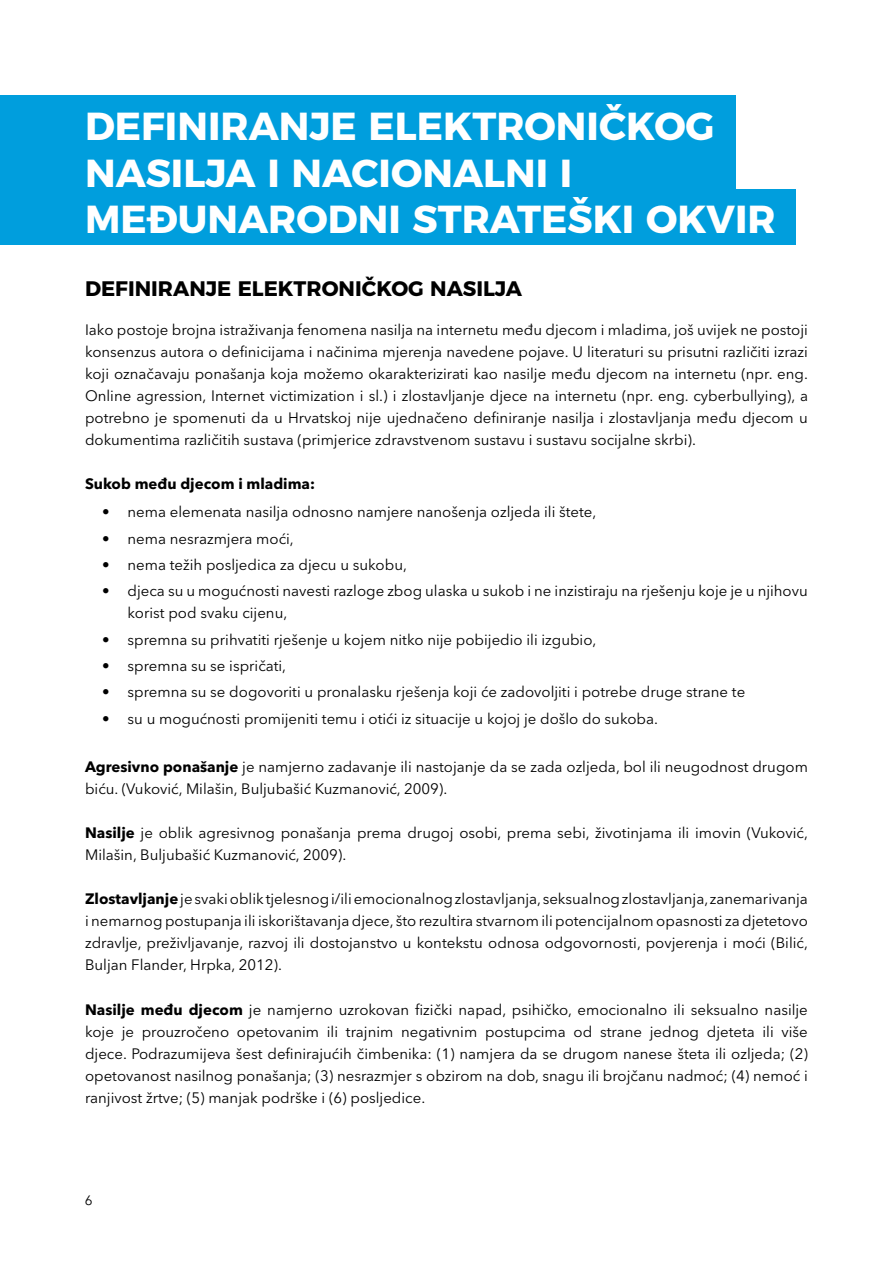
<style>
.page{position:relative;width:893px;height:1263px;background:#fff}
.page>*{position:absolute;margin:0;border:0;box-sizing:border-box;transform-origin:0 0}
.t1{font:700 39px/46.8px "Montserrat";color:#fff}
.t2{font:700 21px "Montserrat";color:#000}
.t3{font:15px/22px "Avenir Next LT Pro";color:#000;text-align:justify}
.t4{font:700 15px "Avenir Next LT Pro";color:#000}
.t5{font:13.5px "Avenir Next LT Pro";color:#000}
.s1{font-weight:700}
</style>
<div class="page">
<div style="left:0;top:96px;width:736px;height:114px;background:#009edd"></div>
<div style="left:0;top:189px;width:795px;height:56px;background:#009edd"></div>
<h1 class="t1" style="left:85px;top:99px;width:692px">DEFINIRANJE ELEKTRONIČKOG<br>NASILJA I NACIONALNI I<br>MEĐUNARODNI STRATEŠKI OKVIR</h1>
<h2 class="t2" style="left:85px;top:271px;width:439px">DEFINIRANJE ELEKTRONIČKOG NASILJA</h2>
<p class="t3" style="left:85px;top:319px;width:724px">Iako postoje brojna istraživanja fenomena nasilja na internetu među djecom i mladima, još uvijek ne postoji konsenzus autora o definicijama i načinima mjerenja navedene pojave. U literaturi su prisutni različiti izrazi koji označavaju ponašanja koja možemo okarakterizirati kao nasilje među djecom na internetu (npr. eng.<br>Online agression, Internet victimization i sl.) i zlostavljanje djece na internetu (npr. eng. cyberbullying), a potrebno je spomenuti da u Hrvatskoj nije ujednačeno definiranje nasilja i zlostavljanja među djecom u dokumentima različitih sustava (primjerice zdravstvenom sustavu i sustavu socijalne skrbi).</p>
<p class="t4" style="left:85px;top:475px;width:231px">Sukob među djecom i mladima:</p>
<p class="t3" style="left:102px;top:501px;width:496px">• nema elemenata nasilja odnosno namjere nanošenja ozljeda ili štete,</p>
<p class="t3" style="left:102px;top:527px;width:193px">• nema nesrazmjera moći,</p>
<p class="t3" style="left:102px;top:554px;width:306px">• nema težih posljedica za djecu u sukobu,</p>
<p class="t3" style="left:128px;top:580px;width:682px;text-indent:-26px">• djeca su u mogućnosti navesti razloge zbog ulaska u sukob i ne inzistiraju na rješenju koje je u njihovu korist pod svaku cijenu,</p>
<p class="t3" style="left:102px;top:628px;width:496px">• spremna su prihvatiti rješenje u kojem nitko nije pobijedio ili izgubio,</p>
<p class="t3" style="left:102px;top:655px;width:186px">• spremna su se ispričati,</p>
<p class="t3" style="left:102px;top:681px;width:645px">• spremna su se dogovoriti u pronalasku rješenja koji će zadovoljiti i potrebe druge strane te</p>
<p class="t3" style="left:102px;top:707px;width:557px">• su u mogućnosti promijeniti temu i otići iz situacije u kojoj je došlo do sukoba.</p>
<p class="t3" style="left:85px;top:756px;width:724px"><span class="s1">Agresivno ponašanje</span> je namjerno zadavanje ili nastojanje da se zada ozljeda, bol ili neugodnost drugom biću. (Vuković, Milašin, Buljubašić Kuzmanović, 2009).</p>
<p class="t3" style="left:85px;top:822px;width:724px"><span class="s1">Nasilje</span> je oblik agresivnog ponašanja prema drugoj osobi, prema sebi, životinjama ili imovin (Vuković,<br>Milašin, Buljubašić Kuzmanović, 2009).</p>
<p class="t3" style="left:85px;top:888px;width:724px"><span class="s1">Zlostavljanje</span> je svaki oblik tjelesnog i/ili emocionalnog zlostavljanja, seksualnog zlostavljanja, zanemarivanja i nemarnog postupanja ili iskorištavanja djece, što rezultira stvarnom ili potencijalnom opasnosti za djetetovo zdravlje, preživljavanje, razvoj ili dostojanstvo u kontekstu odnosa odgovornosti, povjerenja i moći (Bilić, Buljan Flander, Hrpka, 2012).</p>
<p class="t3" style="left:85px;top:998px;width:724px"><span class="s1">Nasilje među djecom</span> je namjerno uzrokovan fizički napad, psihičko, emocionalno ili seksualno nasilje koje je prouzročeno opetovanim ili trajnim negativnim postupcima od strane jednog djeteta ili više djece. Podrazumijeva šest definirajućih čimbenika: (1) namjera da se drugom nanese šteta ili ozljeda; (2) opetovanost nasilnog ponašanja; (3) nesrazmjer s obzirom na dob, snagu ili brojčanu nadmoć; (4) nemoć i ranjivost žrtve; (5) manjak podrške i (6) posljedice.</p>
<p class="t5" style="left:85px;top:1192px;width:9px">6</p>
</div>
